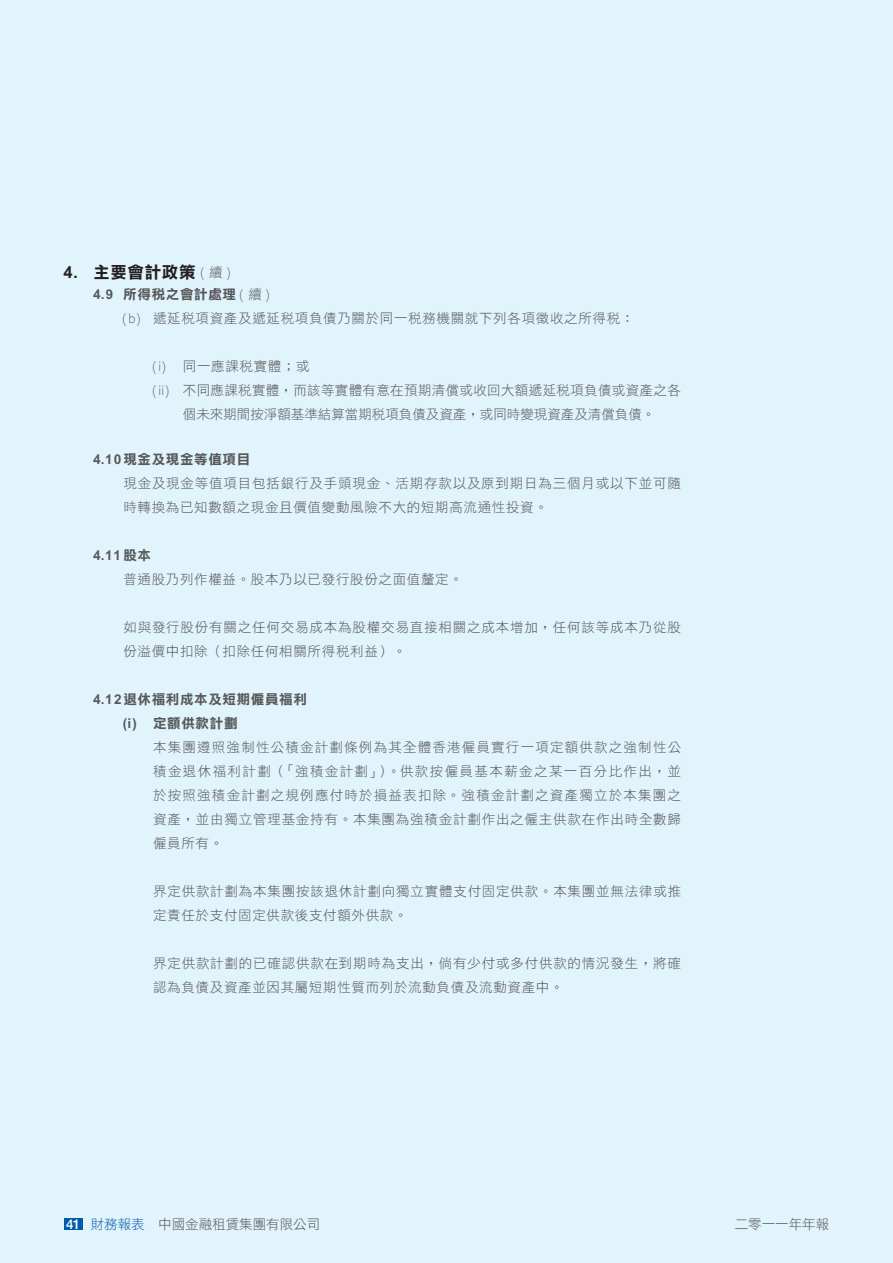
<style>
.page{position:relative;width:893px;height:1263px;background:#e1f4fc}
.page>*{position:absolute;margin:0;border:0;box-sizing:border-box;transform-origin:0 0}
.t1{font:16.5px "DF Li Hei Bd HK BF";letter-spacing:.03em;color:#231f20}
.t2{font:13.5px/24px "DF Li Hei Lt HK BF";letter-spacing:.05em;color:#57585a}
.t3{font:13.5px "DF Li Hei Lt HK BF";color:#57585a}
.t4{font:13.5px/24px "DF Li Hei Bd HK BF";letter-spacing:.05em;color:#57585a}
.t5{font:13.5px "DF Li Hei Lt HK BF";letter-spacing:.025em;color:#57585a}
.s1{font-family:"DF Li Hei Lt HK BF";font-size:13.5px;color:#57585a}
.s2{font-family:"DF Li Hei Lt HK BF"}
.s3{font-family:"Helvetica Neue";font-weight:500;color:#fff}
.s4{color:#015aaa}
</style>
<div class="page">
<div style="left:64px;top:1218px;width:18px;height:12px;background:#015aaa"></div>
<p class="t1" style="left:64px;top:264px;width:171px">4. 主要會計政策 <span class="s1">(續 )</span></p>
<p class="t4" style="left:94px;top:283px;width:180px">4.9 所得稅之會計處理 <span class="s2">(續 )</span></p>
<p class="t2" style="left:123px;top:307px;width:513px">(b) 遞延稅項資產及遞延稅項負債乃關於同一稅務機關就下列各項徵收之所得稅：</p>
<p class="t2" style="left:153px;top:355px;width:158px">(i) 同一應課稅實體；或</p>
<p class="t5" style="left:153px;top:384px;width:529px">(ii) 不同應課稅實體，而該等實體有意在預期清償或收回大額遞延稅項負債或資產之各</p>
<p class="t3" style="left:183px;top:408px;width:474px">個未來期間按淨額基準結算當期稅項負債及資產，或同時變現資產及清償負債。</p>
<p class="t4" style="left:94px;top:448px;width:158px">4.10 現金及現金等值項目</p>
<p class="t2" style="left:123px;top:472px;width:559px">現金及現金等值項目包括銀行及手頭現金、活期存款以及原到期日為三個月或以下並可隨時轉換為已知數額之現金且價值變動風險不大的短期高流通性投資。</p>
<p class="t4" style="left:94px;top:544px;width:59px">4.11 股本</p>
<p class="t2" style="left:123px;top:568px;width:341px">普通股乃列作權益。股本乃以已發行股份之面值釐定。</p>
<p class="t2" style="left:123px;top:616px;width:559px">如與發行股份有關之任何交易成本為股權交易直接相關之成本增加，任何該等成本乃從股份溢價中扣除（扣除任何相關所得稅利益）。</p>
<p class="t4" style="left:123px;top:688px;width:185px;text-indent:-30px">4.12 退休福利成本及短期僱員福利(i) 定額供款計劃</p>
<p class="t2" style="left:153px;top:736px;width:530px;text-align:justify">本集團遵照強制性公積金計劃條例為其全體香港僱員實行一項定額供款之強制性公積金退休福利計劃（「強積金計劃」）。供款按僱員基本薪金之某一百分比作出，並於按照強積金計劃之規例應付時於損益表扣除。強積金計劃之資產獨立於本集團之資產，並由獨立管理基金持有。本集團為強積金計劃作出之僱主供款在作出時全數歸僱員所有。</p>
<p class="t2" style="left:153px;top:880px;width:530px">界定供款計劃為本集團按該退休計劃向獨立實體支付固定供款。本集團並無法律或推定責任於支付固定供款後支付額外供款。</p>
<p class="t2" style="left:153px;top:952px;width:529px">界定供款計劃的已確認供款在到期時為支出，倘有少付或多付供款的情況發生，將確認為負債及資產並因其屬短期性質而列於流動負債及流動資產中。</p>
<p class="t3" style="left:66px;top:1217px;width:256px"><span class="s3">41</span> <span class="s4">財務報表</span> 中國金融租賃集團有限公司</p>
<p class="t3" style="left:735px;top:1217px;width:96px">二零一一年年報</p>
</div>
